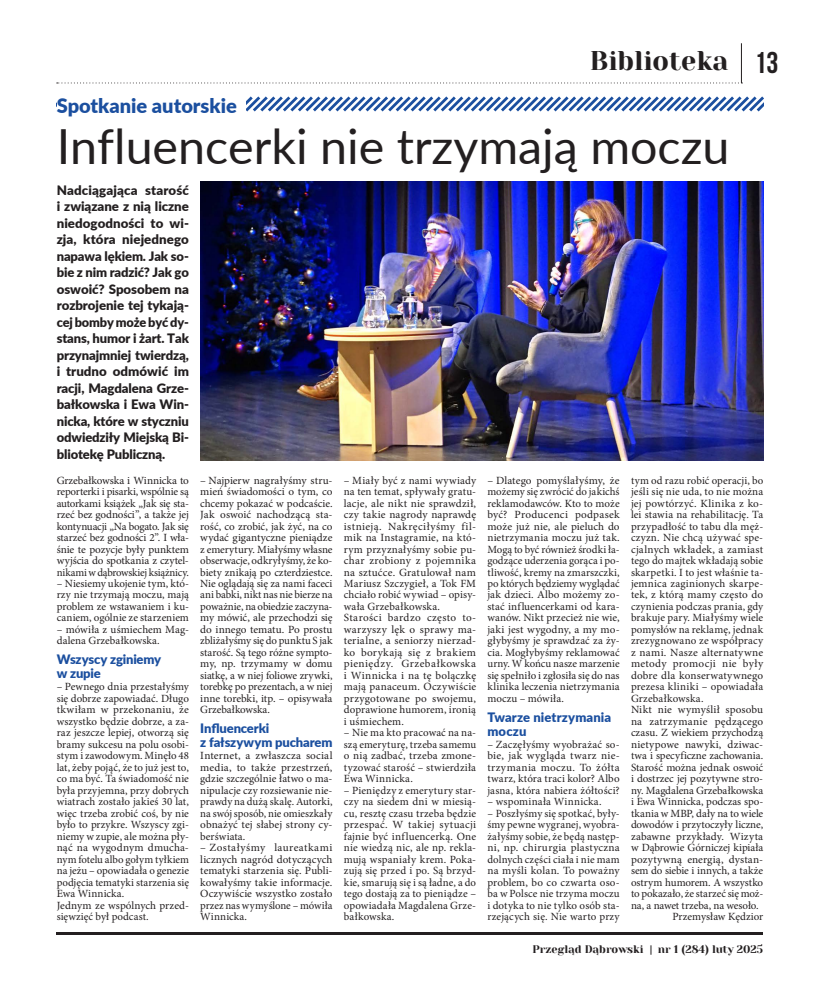
<style>
.page{position:relative;width:820px;height:993px;background:#fff}
.page>*{position:absolute;margin:0;border:0;box-sizing:border-box;transform-origin:0 0}
.t1{font:48.4px "Lato";color:#231f20}
.t2{font:700 30px "Bebas Neue";color:#231f20}
.t3{font:27px "Yeseva One";color:#231f20}
.t4{font:900 20px "Lato";color:#1b4f9f}
.t5{font:900 13px/16.5px "Lato";letter-spacing:-.01em;color:#231f20;text-align:justify}
.t6{font:900 13px/14px "Lato";letter-spacing:-.01em;color:#1b4f9f}
.t7{font:900 13px/14px "Lato";letter-spacing:.01em;color:#1b4f9f}
.t8{font:11px/11.5px "Minion Pro";letter-spacing:.01em;color:#231f20;text-align:justify}
.t9{font:11px "Minion Pro";letter-spacing:-.01em;color:#231f20}
.t10{font:11px "Yeseva One";color:#231f20}
.s1{font-family:"Lato";font-weight:700;font-size:10px}
</style>
<div class="page">
<svg style="left:57px;top:82px;width:685px;height:1px"></svg>
<hr style="left:740px;top:43px;width:1px;height:40px;background:#231f20">
<hr style="left:57px;top:932px;width:705px;height:3px;background:#231f20">
<svg style="left:246px;top:96px;width:517px;height:15px"></svg>
<img style="left:200px;top:181px;width:563px;height:279px">
<h3 class="t3" style="left:589px;top:41px;width:140px">Biblioteka</h3>
<h2 class="t2" style="left:754px;top:46px;width:25px">13</h2>
<h3 class="t4" style="left:57px;top:90px;width:181px">Spotkanie autorskie</h3>
<h1 class="t1" style="left:57px;top:111px;width:674px">Influencerki nie trzymają moczu</h1>
<p class="t5" style="left:57px;top:181px;width:134px">Nadciągająca starość i związane z nią liczne niedogodności to wi&shy;zja, która niejednego napawa lękiem. Jak so&shy;bie z nim radzić? Jak go oswoić? Sposobem na rozbrojenie tej tykają&shy;cej bomby może być dy&shy;stans, humor i żart. Tak przynajmniej twierdzą, i trudno odmówić im racji, Magdalena Grze&shy;bałkowska i Ewa Win&shy;nicka, które w styczniu odwiedziły Miejską Bi&shy;bliotekę Publiczną.</p>
<p class="t8" style="left:57px;top:474px;width:134px">Grzebałkowska i Winnicka to reporterki i pisarki, wspólnie są autorkami książek „Jak się sta&shy;rzeć bez godności”, a także jej kontynuacji „Na bogato. Jak się starzeć bez godności 2”. I wła&shy;śnie te pozycje były punktem wyjścia do spotkania z czytel&shy;nikami w dąbrowskiej książnicy.</p>
<p class="t8" style="left:57px;top:577px;width:134px">– Niesiemy ukojenie tym, któ&shy;rzy nie trzymają moczu, mają problem ze wstawaniem i ku&shy;caniem, ogólnie ze starzeniem</p>
<p class="t8" style="left:57px;top:623px;width:134px">– mówiła z uśmiechem Mag&shy;dalena Grzebałkowska.</p>
<p class="t6" style="left:57px;top:651px;width:106px">Wszyscy zginiemy w zupie</p>
<p class="t8" style="left:57px;top:681px;width:134px;text-align:left">– Pewnego dnia przestałyśmy się dobrze zapowiadać. Długo tkwiłam w przekonaniu, że wszystko będzie dobrze, a za&shy;raz jeszcze lepiej, otworzą się bramy sukcesu na polu osobi&shy;stym i zawodowym. Minęło 48 lat, żeby pojąć, że to już jest to, co ma być. Ta świadomość nie była przyjemna, przy dobrych wiatrach zostało jakieś 30 lat, więc trzeba zrobić coś, by nie było to przykre. Wszyscy zgi&shy;niemy w zupie, ale można pły&shy;nąć na wygodnym dmucha&shy;nym fotelu albo gołym tyłkiem na jeżu – opowiadała o genezie podjęcia tematyki starzenia się<br>Ewa Winnicka.<br>Jednym ze wspólnych przed&shy;sięwzięć był podcast.</p>
<p class="t8" style="left:200px;top:474px;width:134px">– Najpierw nagrałyśmy stru&shy;mień świadomości o tym, co chcemy pokazać w podcaście.<br>Jak oswoić nachodzącą sta&shy;rość, co zrobić, jak żyć, na co wydać gigantyczne pieniądze z emerytury. Miałyśmy własne obserwacje, odkryłyśmy, że ko&shy;biety znikają po czterdziestce.<br>Nie oglądają się za nami faceci ani babki, nikt nas nie bierze na poważnie, na obiedzie zaczyna&shy;my mówić, ale przechodzi się do innego tematu. Po prostu zbliżałyśmy się do punktu S jak starość. Są tego różne sympto&shy;my, np. trzymamy w domu siatkę, a w niej foliowe zrywki, torebkę po prezentach, a w niej inne torebki, itp. – opisywała Grzebałkowska.</p>
<p class="t6" style="left:200px;top:720px;width:134px">Influencerki<br>z fałszywym pucharem</p>
<p class="t8" style="left:200px;top:749px;width:134px">Internet, a zwłaszcza social media, to także przestrzeń, gdzie szczególnie łatwo o ma&shy;nipulacje czy rozsiewanie nie&shy;prawdy na dużą skalę. Autorki, na swój sposób, nie omieszkały obnażyć tej słabej strony cy&shy;berświata.</p>
<p class="t8" style="left:200px;top:841px;width:134px">– Zostałyśmy laureatkami licznych nagród dotyczących tematyki starzenia się. Publi&shy;kowałyśmy takie informacje.<br>Oczywiście wszystko zostało przez nas wymyślone – mówiła Winnicka.</p>
<p class="t8" style="left:487px;top:474px;width:134px">– Dlatego pomyślałyśmy, że możemy się zwrócić do jakichś reklamodawców. Kto to może być? Producenci podpasek może już nie, ale pieluch do nietrzymania moczu już tak.<br>Mogą to być również środki ła&shy;godzące uderzenia gorąca i po&shy;tliwość, kremy na zmarszczki, po których będziemy wyglądać jak dzieci. Albo możemy zo&shy;stać influencerkami od kara&shy;wanów. Nikt przecież nie wie, jaki jest wygodny, a my mo&shy;głybyśmy je sprawdzać za ży&shy;cia. Mogłybyśmy reklamować urny. W końcu nasze marzenie się spełniło i zgłosiła się do nas klinika leczenia nietrzymania moczu – mówiła.</p>
<p class="t7" style="left:487px;top:709px;width:125px">Twarze nietrzymania moczu</p>
<p class="t8" style="left:487px;top:738px;width:134px">– Zaczęłyśmy wyobrażać so&shy;bie, jak wygląda twarz nie&shy;trzymania moczu. To żółta twarz, która traci kolor? Albo jasna, która nabiera żółtości?</p>
<p class="t8" style="left:487px;top:795px;width:115px">– wspominała Winnicka.</p>
<p class="t8" style="left:487px;top:807px;width:134px">– Poszłyśmy się spotkać, były&shy;śmy pewne wygranej, wyobra&shy;żałyśmy sobie, że będą następ&shy;ni, np. chirurgia plastyczna dolnych części ciała i nie mam na myśli kolan. To poważny problem, bo co czwarta oso&shy;ba w Polsce nie trzyma moczu i dotyka to nie tylko osób sta&shy;rzejących się. Nie warto przy</p>
<p class="t8" style="left:344px;top:474px;width:134px;text-align:left">– Miały być z nami wywiady na ten temat, spływały gratu&shy;lacje, ale nikt nie sprawdził, czy takie nagrody naprawdę istnieją. Nakręciłyśmy fil&shy;mik na Instagramie, na któ&shy;rym przyznałyśmy sobie pu&shy;char zrobiony z pojemnika na sztućce. Gratulował nam<br>Mariusz Szczygieł, a Tok FM chciało robić wywiad – opisy&shy;wała Grzebałkowska.<br>Starości bardzo często to&shy;warzyszy lęk o sprawy ma&shy;terialne, a seniorzy nierzad&shy;ko borykają się z brakiem pieniędzy. Grzebałkowska i Winnicka i na tę bolączkę mają panaceum. Oczywiście przygotowane po swojemu, doprawione humorem, ironią i uśmiechem.</p>
<p class="t8" style="left:344px;top:727px;width:134px">– Nie ma kto pracować na na&shy;szą emeryturę, trzeba samemu o nią zadbać, trzeba zmone&shy;tyzować starość – stwierdziła Ewa Winnicka.</p>
<p class="t8" style="left:344px;top:784px;width:134px">– Pieniędzy z emerytury star&shy;czy na siedem dni w miesią&shy;cu, resztę czasu trzeba będzie przespać. W takiej sytuacji fajnie być influencerką. One nie wiedzą nic, ale np. rekla&shy;mują wspaniały krem. Poka&shy;zują się przed i po. Są brzyd&shy;kie, smarują się i są ładne, a do tego dostają za to pieniądze – opowiadała Magdalena Grze&shy;bałkowska.</p>
<p class="t8" style="left:630px;top:474px;width:134px">tym od razu robić operacji, bo</p>
<p class="t8" style="left:630px;top:485px;width:134px">jeśli się nie uda, to nie można</p>
<p class="t8" style="left:630px;top:497px;width:134px">jej powtórzyć. Klinika z ko-</p>
<p class="t8" style="left:630px;top:508px;width:134px">lei stawia na rehabilitację. Ta</p>
<p class="t8" style="left:630px;top:520px;width:134px">przypadłość to tabu dla męż-</p>
<p class="t8" style="left:630px;top:531px;width:134px">czyzn. Nie chcą używać spe-</p>
<p class="t8" style="left:630px;top:543px;width:134px">cjalnych wkładek, a zamiast</p>
<p class="t8" style="left:630px;top:554px;width:134px">tego do majtek wkładają sobie</p>
<p class="t8" style="left:630px;top:566px;width:134px">skarpetki. I to jest właśnie ta-</p>
<p class="t8" style="left:630px;top:577px;width:134px">jemnica zaginionych skarpe-</p>
<p class="t8" style="left:630px;top:589px;width:134px">tek, z którą mamy często do</p>
<p class="t8" style="left:630px;top:600px;width:134px">czynienia podczas prania, gdy</p>
<p class="t8" style="left:630px;top:612px;width:134px">brakuje pary. Miałyśmy wiele</p>
<p class="t8" style="left:630px;top:623px;width:134px">pomysłów na reklamę, jednak</p>
<p class="t8" style="left:630px;top:635px;width:134px">zrezygnowano ze współpracy</p>
<p class="t8" style="left:630px;top:646px;width:134px">z nami. Nasze alternatywne</p>
<p class="t8" style="left:630px;top:658px;width:134px">metody promocji nie były</p>
<p class="t8" style="left:630px;top:669px;width:134px">dobre dla konserwatywnego</p>
<p class="t8" style="left:630px;top:681px;width:134px">prezesa kliniki – opowiadała</p>
<p class="t8" style="left:630px;top:692px;width:74px">Grzebałkowska.</p>
<p class="t8" style="left:630px;top:704px;width:134px">Nikt nie wymyślił sposobu</p>
<p class="t8" style="left:630px;top:715px;width:134px">na zatrzymanie pędzącego</p>
<p class="t8" style="left:630px;top:727px;width:134px">czasu. Z wiekiem przychodzą</p>
<p class="t8" style="left:630px;top:738px;width:134px">nietypowe nawyki, dziwac-</p>
<p class="t8" style="left:630px;top:749px;width:134px">twa i specyficzne zachowania.</p>
<p class="t8" style="left:630px;top:761px;width:134px">Starość można jednak oswoić</p>
<p class="t8" style="left:630px;top:772px;width:134px">i dostrzec jej pozytywne stro-</p>
<p class="t9" style="left:630px;top:782px;width:134px">ny. Magdalena Grzebałkowska</p>
<p class="t8" style="left:630px;top:795px;width:134px">i Ewa Winnicka, podczas spo-</p>
<p class="t8" style="left:630px;top:807px;width:134px">tkania w MBP, dały na to wiele</p>
<p class="t9" style="left:630px;top:817px;width:134px">dowodów i przytoczyły liczne,</p>
<p class="t8" style="left:630px;top:830px;width:134px">zabawne przykłady. Wizyta</p>
<p class="t9" style="left:630px;top:840px;width:134px">w Dąbrowie Górniczej kipiała</p>
<p class="t8" style="left:630px;top:853px;width:134px">pozytywną energią, dystan-</p>
<p class="t9" style="left:630px;top:863px;width:134px">sem do siebie i innych, a także</p>
<p class="t8" style="left:630px;top:876px;width:134px">ostrym humorem. A wszystko</p>
<p class="t8" style="left:630px;top:887px;width:134px">to pokazało, że starzeć się moż-</p>
<p class="t9" style="left:630px;top:897px;width:129px">na, a nawet trzeba, na wesoło.</p>
<p class="t8" style="left:672px;top:910px;width:92px">Przemysław Kędzior</p>
<p class="t10" style="left:532px;top:941px;width:232px">Przegląd Dąbrowski <span class="s1">|</span> nr 1 (284) luty 2025</p>
</div>
